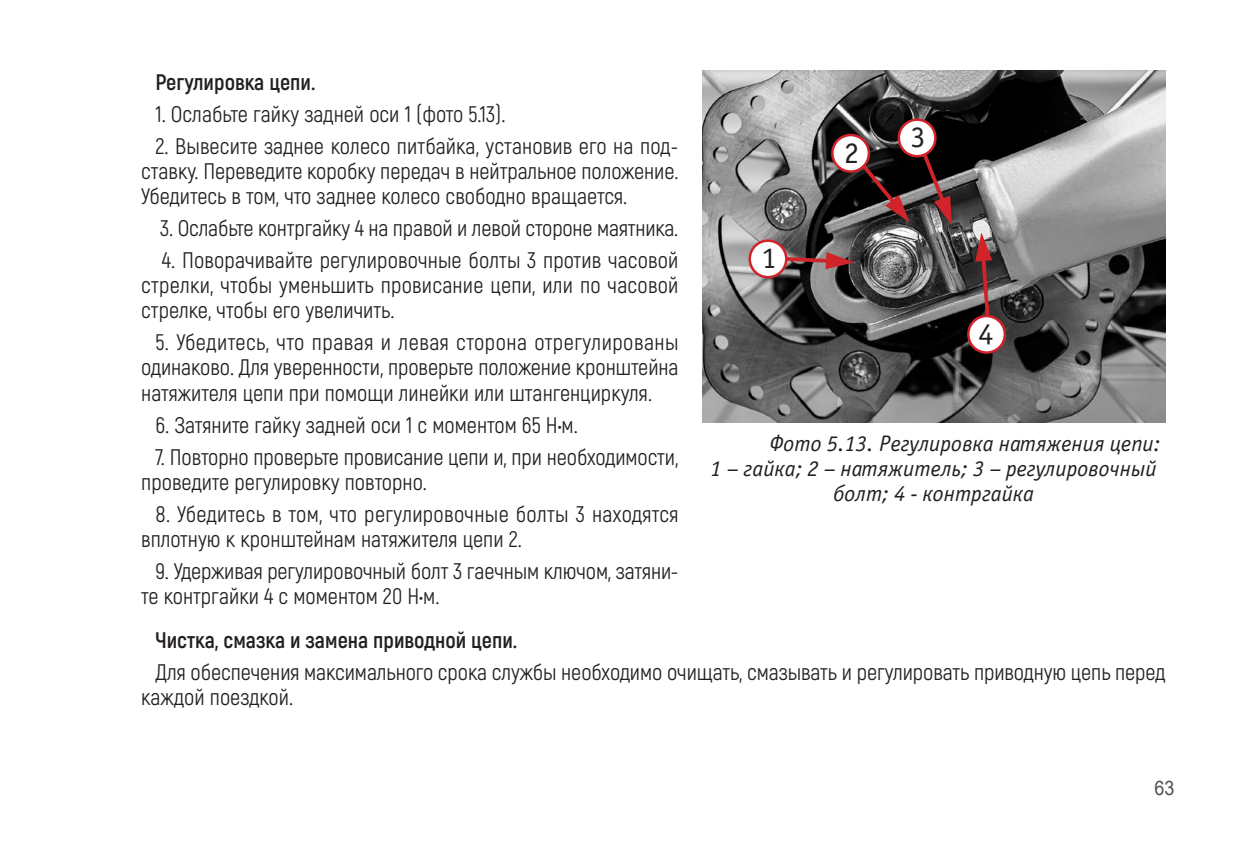
<style>
.page{position:relative;width:1241px;height:851px;background:#fff}
.page>*{position:absolute;margin:0;border:0;box-sizing:border-box;transform-origin:0 0}
.t1{font:30px "Officina Sans Book C";color:#231f20}
.Основной_текст{font:22.5px/25px "Akrobat";color:#231f20}
.ФОТО{font:italic 22.5px "Officina Sans Book C";color:#231f20}
.Основной_текст-2{font:700 22.5px "Akrobat";color:#231f20}
.t2{font:20px "Arial";color:#505052;scale:.9 1}
</style>
<div class="page">
<img style="left:702px;top:71px;width:463px;height:351px">
<svg style="left:783px;top:252px;width:71px;height:17px"></svg>
<svg style="left:857px;top:159px;width:52px;height:63px;background:#392223"></svg>
<svg style="left:920px;top:151px;width:31px;height:74px;background:#573638"></svg>
<svg style="left:974px;top:232px;width:18px;height:88px;background:#7a4649"></svg>
<div style="left:749px;top:241px;width:37px;height:36px;background:#fff;border-radius:50%"></div>
<div style="left:748px;top:239px;width:39px;height:39px;border:2px solid #d1232a;border-radius:50%"></div>
<div style="left:832px;top:135px;width:36px;height:36px;background:#fff;border-radius:50%"></div>
<div style="left:831px;top:134px;width:39px;height:39px;border:2px solid #d1232a;border-radius:50%"></div>
<div style="left:898px;top:120px;width:37px;height:36px;background:#fff;border-radius:50%"></div>
<div style="left:897px;top:118px;width:39px;height:39px;border:2px solid #d1232a;border-radius:50%"></div>
<div style="left:968px;top:316px;width:36px;height:36px;background:#fff;border-radius:50%"></div>
<div style="left:966px;top:315px;width:39px;height:39px;border:2px solid #d1232a;border-radius:50%"></div>
<p class="Основной_текст-2" style="left:155px;top:68px;width:161px">Регулировка цепи.</p>
<p class="Основной_текст" style="left:155px;top:102px;width:351px">1. Ослабьте гайку задней оси 1 (фото 5.13).</p>
<p class="Основной_текст" style="left:141px;top:134px;width:538px;text-align:justify;text-indent:14px">2. Вывесите заднее колесо питбайка, установив его на под&shy;ставку. Переведите коробку передач в нейтральное положение.<br>Убедитесь в том, что заднее колесо свободно вращается.</p>
<p class="Основной_текст" style="left:160px;top:216px;width:519px">3. Ослабьте контргайку 4 на правой и левой стороне маятника.</p>
<p class="Основной_текст" style="left:141px;top:248px;width:538px;text-align:justify;text-indent:21px">4. Поворачивайте регулировочные болты 3 против часовой стрелки, чтобы уменьшить провисание цепи, или по часовой стрелке, чтобы его увеличить.</p>
<p class="Основной_текст" style="left:141px;top:330px;width:539px;text-align:justify;text-indent:14px">5. Убедитесь, что правая и левая сторона отрегулированы одинаково. Для уверенности, проверьте положение кронштейна натяжителя цепи при помощи линейки или штангенциркуля.</p>
<p class="Основной_текст" style="left:155px;top:412px;width:424px">6. Затяните гайку задней оси 1 с моментом 65 Н•м.</p>
<p class="Основной_текст" style="left:141px;top:444px;width:538px;text-indent:14px">7. Повторно проверьте провисание цепи и, при необходимости, проведите регулировку повторно.</p>
<p class="Основной_текст" style="left:141px;top:501px;width:538px;text-indent:14px">8. Убедитесь в том, что регулировочные болты 3 находятся вплотную к кронштейнам натяжителя цепи 2.</p>
<p class="Основной_текст" style="left:141px;top:558px;width:538px;text-indent:14px">9. Удерживая регулировочный болт 3 гаечным ключом, затяни&shy;те контргайки 4 с моментом 20 Н•м.</p>
<p class="Основной_текст-2" style="left:155px;top:625px;width:363px">Чистка, смазка и замена приводной цепи.</p>
<p class="Основной_текст" style="left:141px;top:659px;width:1025px;text-indent:14px">Для обеспечения максимального срока службы необходимо очищать, смазывать и регулировать приводную цепь перед каждой поездкой.</p>
<p class="t1" style="left:910px;top:121px;width:16px">3</p>
<p class="t1" style="left:844px;top:136px;width:16px">2</p>
<p class="t1" style="left:761px;top:242px;width:16px">1</p>
<p class="t1" style="left:978px;top:317px;width:16px">4</p>
<p class="ФОТО" style="left:769px;top:431px;width:392px">Фото 5.13. Регулировка натяжения цепи:</p>
<p class="ФОТО" style="left:710px;top:456px;width:447px">1 – гайка; 2 – натяжитель; 3 – регулировочный</p>
<p class="ФОТО" style="left:833px;top:481px;width:202px">болт; 4 - контргайка</p>
<p class="t2" style="left:1154px;top:773px;width:24px">63</p>
</div>
